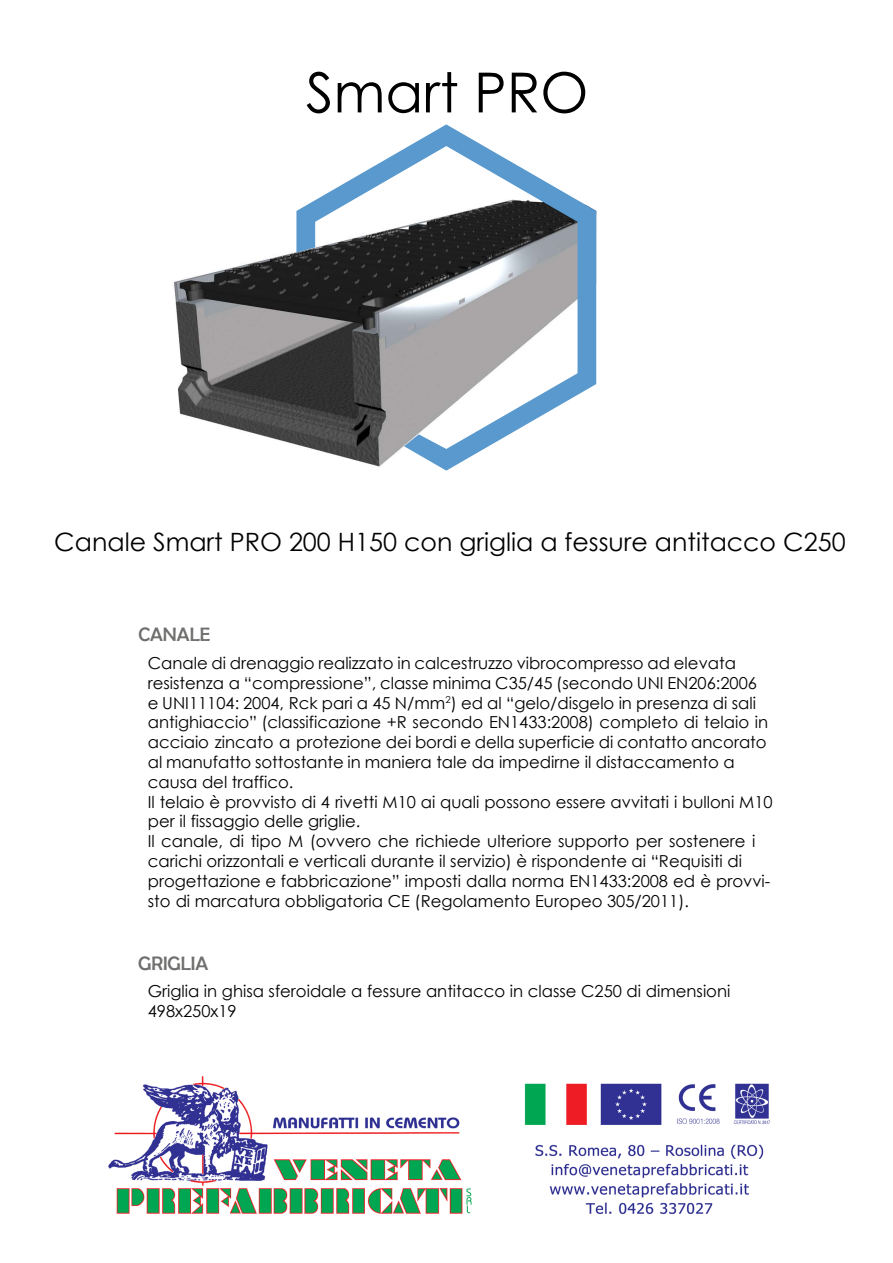
<style>
.page{position:relative;width:893px;height:1263px;background:#fff}
.page>*{position:absolute;margin:0;border:0;box-sizing:border-box;transform-origin:0 0}
.t1{font:55.35px "Century Gothic";color:#000}
.t2{font:25.2px "Century Gothic";color:#000}
.t3{font:19.5px "Berlin Sans FB";color:#6f6f6e}
.t4{font:16.5px/19.8px "Century Gothic";color:#000}
</style>
<div class="page">
<img style="left:174px;top:252px;width:122px;height:193px">
<svg style="left:296px;top:124px;width:300px;height:347px"></svg>
<img style="left:108px;top:1076px;width:662px;height:139px">
<p class="t1" style="left:306px;top:54px;width:284px">Smart PRO</p>
<p class="t2" style="left:54px;top:525px;width:793px">Canale Smart PRO 200 H150 con griglia a fessure antitacco C250</p>
<p class="t3" style="left:139px;top:623px;width:73px">CANALE</p>
<p class="t4" style="left:148px;top:653px;width:626px">Canale di drenaggio realizzato in calcestruzzo vibrocompresso ad elevata resistenza a “compressione”, classe minima C35/45 (secondo UNI EN206:2006<br>e UNI11104: 2004, Rck pari a 45 N/mm<sup>2</sup>) ed al “gelo/disgelo in presenza di sali antighiaccio” (classificazione +R secondo EN1433:2008) completo di telaio in acciaio zincato a protezione dei bordi e della superficie di contatto ancorato al manufatto sottostante in maniera tale da impedirne il distaccamento a causa del traffico.<br>Il telaio è provvisto di 4 rivetti M10 ai quali possono essere avvitati i bulloni M10 per il fissaggio delle griglie.<br>Il canale, di tipo M (ovvero che richiede ulteriore supporto per sostenere i carichi orizzontali e verticali durante il servizio) è rispondente ai “Requisiti di progettazione e fabbricazione” imposti dalla norma EN1433:2008 ed è provvi&shy;sto di marcatura obbligatoria CE (Regolamento Europeo 305/2011).</p>
<p class="t3" style="left:138px;top:953px;width:72px">GRIGLIA</p>
<p class="t4" style="left:148px;top:981px;width:584px">Griglia in ghisa sferoidale a fessure antitacco in classe C250 di dimensioni<br>498x250x19</p>
</div>
